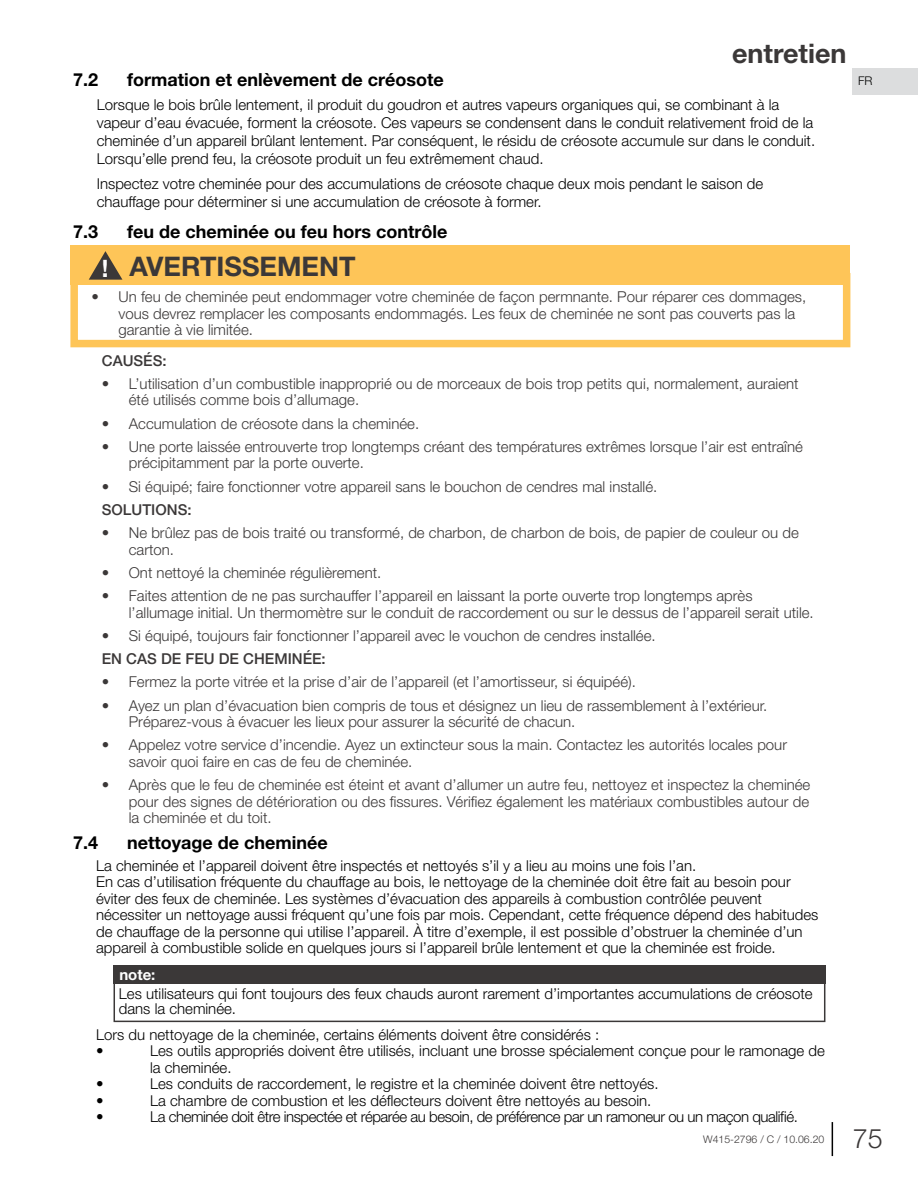
<style>
.page{position:relative;width:918px;height:1188px;background:#fff}
.page>*{position:absolute;margin:0;border:0;box-sizing:border-box;transform-origin:0 0}
.t1{font:700 27px "Helvetica Neue";color:#3b3838}
.t2{font:300 27px "Helvetica Neue";color:#3b3838}
.t3{font:700 18px "Helvetica Neue";color:#000}
.t4{font:300 15px/16.5px "Helvetica Neue";color:#000}
.t5{font:300 15px/16.5px "Helvetica Neue";color:#3b3838}
.t6{font:300 15px "Helvetica Neue";letter-spacing:-.03em;color:#000}
.t7{font:500 15px "Helvetica Neue";color:#3b3838}
.t8{font:700 15px "Helvetica Neue";color:#fff}
.t9{font:300 12px "Helvetica Neue";color:#000}
.t10{font:300 10.5px "Helvetica Neue";color:#3b3838}
.s1{font-size:24px;color:#fff}
</style>
<div class="page">
<hr style="left:832px;top:1122px;width:1px;height:34px;background:#000">
<div style="left:853px;top:68px;width:65px;height:26px;background:#dcddde"></div>
<div style="left:114px;top:977px;width:711px;height:45px;border:2px solid #3b3838"></div>
<div style="left:113px;top:965px;width:712px;height:18px;background:#3b3838"></div>
<div style="left:70px;top:273px;width:780px;height:74px;border:8px solid #fec558"></div>
<div style="left:70px;top:246px;width:780px;height:39px;background:#fec558"></div>
<svg style="left:89px;top:251px;width:33px;height:29px"></svg>
<h1 class="t1" style="left:732px;top:33px;width:116px">entretien</h1>
<p class="t3" style="left:73px;top:65px;width:27px">7.2</p>
<p class="t3" style="left:127px;top:65px;width:318px">formation et enlèvement de créosote</p>
<p class="t9" style="left:858px;top:71px;width:16px">FR</p>
<p class="t4" style="left:97px;top:95px;width:720px;line-height:18px">Lorsque le bois brûle lentement, il produit du goudron et autres vapeurs organiques qui, se combinant à la vapeur d’eau évacuée, forment la créosote. Ces vapeurs se condensent dans le conduit relativement froid de la cheminée d’un appareil brûlant lentement. Par conséquent, le résidu de créosote accumule sur dans le conduit.<br>Lorsqu’elle prend feu, la créosote produit un feu extrêmement chaud.</p>
<p class="t4" style="left:97px;top:174px;width:668px;line-height:18px">Inspectez votre cheminée pour des accumulations de créosote chaque deux mois pendant le saison de chauffage pour déterminer si une accumulation de créosote à former.</p>
<p class="t4" style="left:97px;top:217px;width:572px">Si l’accumulation est excessive, nettoyez la cheminée pour réduire une feu du cheminée.</p>
<p class="t3" style="left:73px;top:217px;width:27px">7.3</p>
<p class="t3" style="left:127px;top:217px;width:322px">feu de cheminée ou feu hors contrôle</p>
<h1 class="t1" style="left:102px;top:245px;width:255px"><span class="s1">!</span> AVERTISSEMENT</h1>
<p class="t5" style="left:119px;top:288px;width:689px;text-indent:-27px">• Un feu de cheminée peut endommager votre cheminée de façon permnante. Pour réparer ces dommages, vous devrez remplacer les composants endommagés. Les feux de cheminée ne sont pas couverts pas la garantie à vie limitée.</p>
<p class="t7" style="left:102px;top:348px;width:66px">CAUSÉS:</p>
<p class="t5" style="left:129px;top:374px;width:671px;text-indent:-27px">• L’utilisation d’un combustible inapproprié ou de morceaux de bois trop petits qui, normalement, auraient été utilisés comme bois d’allumage.</p>
<p class="t5" style="left:102px;top:414px;width:319px">• Accumulation de créosote dans la cheminée.</p>
<p class="t5" style="left:129px;top:437px;width:676px;text-indent:-27px">• Une porte laissée entrouverte trop longtemps créant des températures extrêmes lorsque l’air est entraîné précipitamment par la porte ouverte.</p>
<p class="t5" style="left:102px;top:477px;width:557px">• Si équipé; faire fonctionner votre appareil sans le bouchon de cendres mal installé.</p>
<p class="t7" style="left:102px;top:497px;width:91px">SOLUTIONS:</p>
<p class="t5" style="left:129px;top:524px;width:671px;text-indent:-27px">• Ne brûlez pas de bois traité ou transformé, de charbon, de charbon de bois, de papier de couleur ou de carton.</p>
<p class="t5" style="left:102px;top:563px;width:281px">• Ont nettoyé la cheminée régulièrement.</p>
<p class="t5" style="left:129px;top:587px;width:686px;text-indent:-27px">• Faites attention de ne pas surchauffer l’appareil en laissant la porte ouverte trop longtemps après l’allumage initial. Un thermomètre sur le conduit de raccordement ou sur le dessus de l’appareil serait utile.</p>
<p class="t5" style="left:102px;top:626px;width:555px">• Si équipé, toujours fair fonctionner l’appareil avec le vouchon de cendres installée.</p>
<p class="t7" style="left:102px;top:647px;width:225px">EN CAS DE FEU DE CHEMINÉE:</p>
<p class="t5" style="left:102px;top:673px;width:536px">• Fermez la porte vitrée et la prise d’air de l’appareil (et l’amortisseur, si équipéé).</p>
<p class="t5" style="left:129px;top:696px;width:640px;text-indent:-27px">• Ayez un plan d’évacuation bien compris de tous et désignez un lieu de rassemblement à l’extérieur.<br>Préparez-vous à évacuer les lieux pour assurer la sécurité de chacun.</p>
<p class="t5" style="left:129px;top:736px;width:660px;text-indent:-27px">• Appelez votre service d’incendie. Ayez un extincteur sous la main. Contactez les autorités locales pour savoir quoi faire en cas de feu de cheminée.</p>
<p class="t5" style="left:129px;top:776px;width:683px;text-align:justify;text-indent:-27px">• Après que le feu de cheminée est éteint et avant d’allumer un autre feu, nettoyez et inspectez la cheminée pour des signes de détérioration ou des fissures. Vérifiez également les matériaux combustibles autour de la cheminée et du toit.</p>
<p class="t3" style="left:73px;top:828px;width:27px">7.4</p>
<p class="t3" style="left:127px;top:828px;width:202px">nettoyage de cheminée</p>
<p class="t4" style="left:96px;top:856px;width:724px">La cheminée et l’appareil doivent être inspectés et nettoyés s’il y a lieu au moins une fois l’an.<br>En cas d’utilisation fréquente du chauffage au bois, le nettoyage de la cheminée doit être fait au besoin pour éviter des feux de cheminée. Les systèmes d’évacuation des appareils à combustion contrôlée peuvent nécessiter un nettoyage aussi fréquent qu’une fois par mois. Cependant, cette fréquence dépend des habitudes de chauffage de la personne qui utilise l’appareil. À titre d’exemple, il est possible d’obstruer la cheminée d’un appareil à combustible solide en quelques jours si l’appareil brûle lentement et que la cheminée est froide.</p>
<p class="t8" style="left:119px;top:963px;width:38px">note:</p>
<p class="t4" style="left:119px;top:986px;width:695px;line-height:15px">Les utilisateurs qui font toujours des feux chauds auront rarement d’importantes accumulations de créosote dans la cheminée.</p>
<p class="t4" style="left:96px;top:1025px;width:505px">Lors du nettoyage de la cheminée, certains éléments doivent être considérés : •</p>
<p class="t4" style="left:150px;top:1042px;width:676px">Les outils appropriés doivent être utilisés, incluant une brosse spécialement conçue pour le ramonage de la cheminée.</p>
<p class="t4" style="left:96px;top:1075px;width:9px">•</p>
<p class="t4" style="left:150px;top:1075px;width:510px">Les conduits de raccordement, le registre et la cheminée doivent être nettoyés.</p>
<p class="t4" style="left:96px;top:1091px;width:9px">•</p>
<p class="t4" style="left:150px;top:1091px;width:503px">La chambre de combustion et les déflecteurs doivent être nettoyés au besoin.</p>
<p class="t4" style="left:96px;top:1108px;width:9px">•</p>
<p class="t6" style="left:150px;top:1105px;width:649px">La cheminée doit être inspectée et réparée au besoin, de préférence par un ramoneur ou un maçon qualifié.</p>
<p class="t10" style="left:703px;top:1131px;width:123px">W415-2796 / C / 10.06.20</p>
<h1 class="t2" style="left:853px;top:1116px;width:32px">75</h1>
</div>
